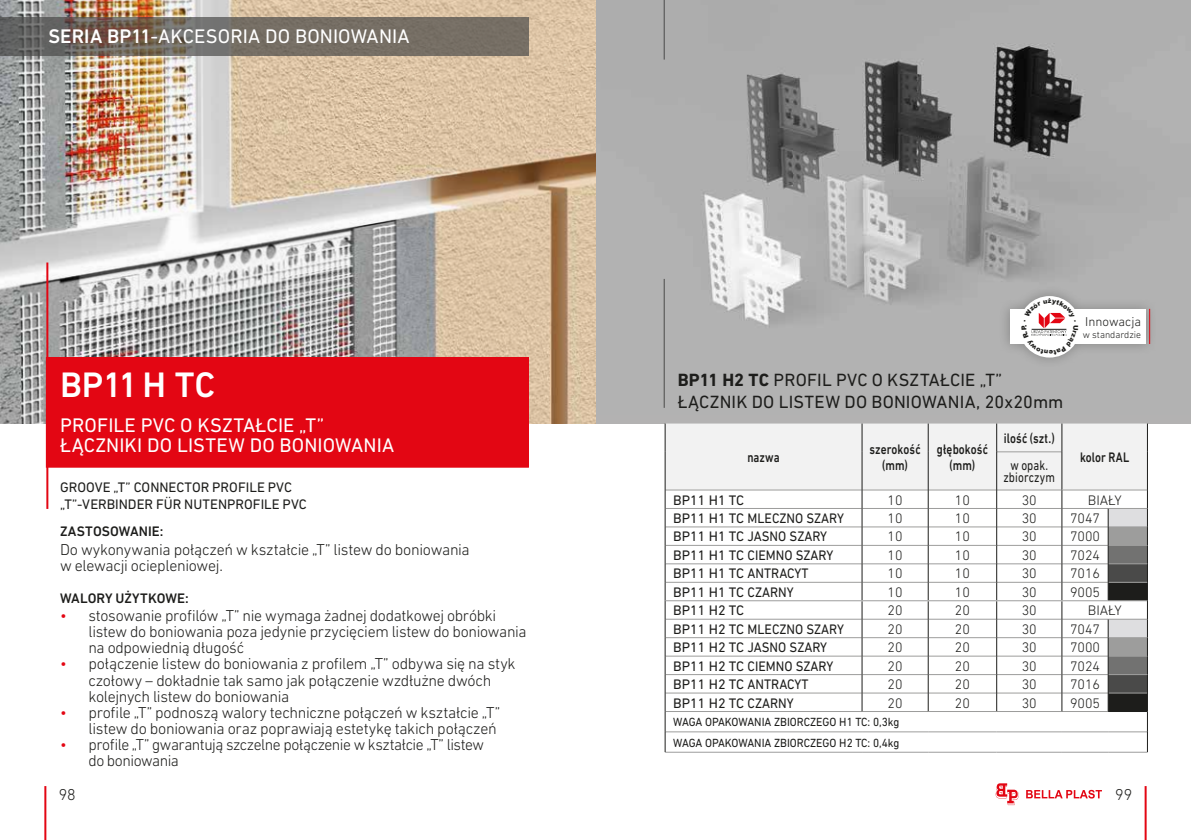
<style>
.page{position:relative;width:1191px;height:840px;background:#fff}
.page>*{position:absolute;margin:0;border:0;box-sizing:border-box;transform-origin:0 0}
.t1{font:500 36px "DIN Next LT Pro";color:#fff}
.t2{font:20px/20px "DIN Next LT Pro";letter-spacing:.005em;color:#fff}
.t3{font:18px/21.6px "DIN Next LT Pro";letter-spacing:.01em;color:#1d1d1b}
.t4{font:300 16px/16px "DIN Next LT Pro";letter-spacing:-.02em;color:#1d1d1b}
.t5{font:14px/16.8px "DIN Next LT Pro";color:#1d1d1b}
.t6{font:300 14px "DIN Next LT Pro";color:#1d1d1b}
.t7{font:500 14px/16.8px "DIN Next LT Pro";letter-spacing:.01em;color:#1d1d1b;text-align:center;scale:.81 1}
.t8{font:500 14px "DIN Next LT Pro";letter-spacing:.01em;color:#1d1d1b}
.t9{font:14px/12px "DIN Next LT Pro";color:#1d1d1b;text-align:center;scale:.81 1}
.t10{font:300 13px "DIN Next LT Pro";color:#1d1d1b}
.t11{font:12px/20.4px "DIN Next LT Pro";color:#1d1d1b;scale:.94 1}
.t12{font:300 9.8px "DIN Next LT Pro";color:#1d1d1b}
.s1{font-weight:500}
.s2{color:#e30613}
.s3{font-weight:700}
</style>
<div class="page">
<svg style="left:995px;top:783px;width:23px;height:21px"></svg>
<svg style="left:1026px;top:789px;width:76px;height:9px"></svg>
<hr style="left:44px;top:785px;width:2px;height:54px;background:#e30613">
<hr style="left:1144px;top:785px;width:2px;height:54px;background:#e30613">
<div style="left:595px;top:0;width:596px;height:423px;background:#b3b2b2"></div>
<img style="left:595px;top:0;width:488px;height:414px">
<hr style="left:663px;top:279px;width:1px;height:128px;background:#4a4a49">
<hr style="left:663px;top:0;width:1px;height:60px;background:#4a4a49">
<div style="left:998px;top:285px;width:159px;height:83px;background:#1d1d1b;opacity:.3"></div>
<div style="left:1010px;top:309px;width:135px;height:35px;background:#fff"></div>
<div style="left:1018px;top:296px;width:62px;height:61px;background:#fff;border-radius:50%"></div>
<hr style="left:1149px;top:309px;width:1px;height:35px;background:#e30613">
<img style="left:0;top:0;width:595px;height:423px">
<div style="left:46px;top:357px;width:482px;height:110px;background:#e30613"></div>
<svg style="left:0;top:17px;width:528px;height:38px;background:#716961"></svg>
<hr style="left:46px;top:262px;width:2px;height:246px;background:#e30613">
<hr style="left:665px;top:751px;width:197px;height:1px;background:#9d9d9c">
<hr style="left:862px;top:751px;width:66px;height:1px;background:#9d9d9c">
<hr style="left:928px;top:751px;width:68px;height:1px;background:#9d9d9c">
<hr style="left:996px;top:751px;width:66px;height:1px;background:#9d9d9c">
<hr style="left:1062px;top:751px;width:46px;height:1px;background:#9d9d9c">
<hr style="left:1108px;top:751px;width:39px;height:1px;background:#9d9d9c">
<svg style="left:665px;top:423px;width:483px;height:328px"></svg>
<hr style="left:1108px;top:710px;width:39px;height:1px;background:#1d1d1b">
<hr style="left:665px;top:600px;width:197px;height:1px;background:#9d9d9c">
<hr style="left:862px;top:600px;width:66px;height:1px;background:#9d9d9c">
<hr style="left:928px;top:600px;width:68px;height:1px;background:#9d9d9c">
<hr style="left:996px;top:600px;width:66px;height:1px;background:#9d9d9c">
<hr style="left:1062px;top:600px;width:46px;height:1px;background:#9d9d9c">
<hr style="left:1108px;top:600px;width:39px;height:1px;background:#9d9d9c">
<svg style="left:1021px;top:298px;width:57px;height:56px"></svg>
<p class="t2" style="left:48px;top:26px;width:363px"><span class="s1">SERIA BP11</span>-AKCESORIA DO BONIOWANIA</p>
<h1 class="t1" style="left:60px;top:364px;width:157px">BP11H TC</h1>
<p class="t2" style="left:60px;top:414px;width:336px">PROFILE PVC O KSZTAŁCIE „T”<br>ŁĄCZNIKI DO LISTEW DO BONIOWANIA</p>
<p class="t5" style="left:60px;top:478px;width:248px">GROOVE „T” CONNECTOR PROFILE PVC „T”-VERBINDER FÜR NUTENPROFILE PVC</p>
<p class="t8" style="left:60px;top:522px;width:105px">ZASTOSOWANIE:</p>
<p class="t4" style="left:60px;top:540px;width:411px">Do wykonywania połączeń w kształcie „T” listew do boniowania w elewacji ociepleniowej.</p>
<p class="t8" style="left:60px;top:589px;width:130px">WALORY UŻYTKOWE:</p>
<p class="t4" style="left:88px;top:607px;width:440px;text-indent:-28px"><span class="s2">•</span> stosowanie profilów „T” nie wymaga żadnej dodatkowej obróbki listew do boniowania poza jedynie przycięciem listew do boniowania na odpowiednią długość</p>
<p class="t4" style="left:88px;top:655px;width:428px;text-indent:-28px"><span class="s2">•</span> połączenie listew do boniowania z profilem „T” odbywa się na styk czołowy – dokładnie tak samo jak połączenie wzdłużne dwóch kolejnych listew do boniowania</p>
<p class="t4" style="left:60px;top:703px;width:441px;text-align:right"><span class="s2">•</span> profile „T” podnoszą walory techniczne połączeń w kształcie „T” listew do boniowania oraz poprawiają estetykę takich połączeń</p>
<p class="t4" style="left:88px;top:735px;width:397px;text-indent:-28px"><span class="s2">•</span> profile „T” gwarantują szczelne połączenie w kształcie „T” listew do boniowania</p>
<p class="t3" style="left:677px;top:369px;width:387px"><span class="s3">BP11 H2 TC</span> PROFIL PVC O KSZTAŁCIE „T”<br>ŁĄCZNIK DO LISTEW DO BONIOWANIA, 20x20mm</p>
<p class="t7" style="left:747px;top:448px;width:41px">nazwa</p>
<p class="t7" style="left:869px;top:440px;width:65px">szerokość (mm)</p>
<p class="t7" style="left:937px;top:440px;width:65px">głębokość (mm)</p>
<p class="t7" style="left:1004px;top:429px;width:64px">ilość (szt.)</p>
<p class="t9" style="left:1003px;top:459px;width:65px">w opak. zbiorczym</p>
<p class="t10" style="left:1085px;top:314px;width:58px">Innowacja</p>
<p class="t12" style="left:1082px;top:328px;width:60px">w standardzie</p>
<p class="t7" style="left:1080px;top:448px;width:62px">kolor RAL</p>
<p class="t5" style="left:673px;top:491px;width:72px">BP11 H1 TC</p>
<p class="t6" style="left:887px;top:491px;width:17px">10</p>
<p class="t6" style="left:955px;top:491px;width:17px">10</p>
<p class="t6" style="left:1021px;top:491px;width:17px">30</p>
<p class="t6" style="left:1087px;top:491px;width:35px">BIAŁY</p>
<p class="t5" style="left:673px;top:509px;width:172px">BP11 H1 TC MLECZNO SZARY</p>
<p class="t6" style="left:887px;top:510px;width:17px">10</p>
<p class="t6" style="left:955px;top:510px;width:17px">10</p>
<p class="t6" style="left:1021px;top:510px;width:17px">30</p>
<p class="t6" style="left:1070px;top:510px;width:32px">7047</p>
<p class="t5" style="left:673px;top:527px;width:155px">BP11 H1 TC JASNO SZARY</p>
<p class="t6" style="left:887px;top:528px;width:17px">10</p>
<p class="t6" style="left:955px;top:528px;width:17px">10</p>
<p class="t6" style="left:1021px;top:528px;width:17px">30</p>
<p class="t6" style="left:1070px;top:528px;width:32px">7000</p>
<p class="t5" style="left:673px;top:546px;width:162px">BP11 H1 TC CIEMNO SZARY</p>
<p class="t6" style="left:887px;top:546px;width:17px">10</p>
<p class="t6" style="left:955px;top:546px;width:17px">10</p>
<p class="t6" style="left:1021px;top:546px;width:17px">30</p>
<p class="t6" style="left:1070px;top:546px;width:32px">7024</p>
<p class="t5" style="left:673px;top:564px;width:137px">BP11 H1 TC ANTRACYT</p>
<p class="t6" style="left:887px;top:565px;width:17px">10</p>
<p class="t6" style="left:955px;top:565px;width:17px">10</p>
<p class="t6" style="left:1021px;top:565px;width:17px">30</p>
<p class="t6" style="left:1070px;top:565px;width:32px">7016</p>
<p class="t5" style="left:673px;top:583px;width:122px">BP11 H1 TC CZARNY</p>
<p class="t6" style="left:887px;top:583px;width:17px">10</p>
<p class="t6" style="left:955px;top:583px;width:17px">10</p>
<p class="t6" style="left:1021px;top:583px;width:17px">30</p>
<p class="t6" style="left:1070px;top:583px;width:32px">9005</p>
<p class="t5" style="left:673px;top:601px;width:72px">BP11 H2 TC</p>
<p class="t6" style="left:887px;top:602px;width:17px">20</p>
<p class="t6" style="left:955px;top:602px;width:17px">20</p>
<p class="t6" style="left:1021px;top:602px;width:17px">30</p>
<p class="t6" style="left:1087px;top:602px;width:35px">BIAŁY</p>
<p class="t5" style="left:673px;top:620px;width:172px">BP11 H2 TC MLECZNO SZARY</p>
<p class="t6" style="left:887px;top:620px;width:17px">20</p>
<p class="t6" style="left:955px;top:620px;width:17px">20</p>
<p class="t6" style="left:1021px;top:620px;width:17px">30</p>
<p class="t6" style="left:1070px;top:620px;width:32px">7047</p>
<p class="t5" style="left:673px;top:638px;width:155px">BP11 H2 TC JASNO SZARY</p>
<p class="t6" style="left:887px;top:639px;width:17px">20</p>
<p class="t6" style="left:955px;top:639px;width:17px">20</p>
<p class="t6" style="left:1021px;top:639px;width:17px">30</p>
<p class="t6" style="left:1070px;top:639px;width:32px">7000</p>
<p class="t5" style="left:673px;top:657px;width:162px">BP11 H2 TC CIEMNO SZARY</p>
<p class="t6" style="left:887px;top:657px;width:17px">20</p>
<p class="t6" style="left:955px;top:657px;width:17px">20</p>
<p class="t6" style="left:1021px;top:657px;width:17px">30</p>
<p class="t6" style="left:1070px;top:657px;width:32px">7024</p>
<p class="t5" style="left:673px;top:675px;width:137px">BP11 H2 TC ANTRACYT</p>
<p class="t6" style="left:887px;top:676px;width:17px">20</p>
<p class="t6" style="left:955px;top:676px;width:17px">20</p>
<p class="t6" style="left:1021px;top:676px;width:17px">30</p>
<p class="t6" style="left:1070px;top:676px;width:32px">7016</p>
<p class="t5" style="left:673px;top:693px;width:122px">BP11 H2 TC CZARNY</p>
<p class="t6" style="left:887px;top:694px;width:17px">20</p>
<p class="t6" style="left:955px;top:694px;width:17px">20</p>
<p class="t6" style="left:1021px;top:694px;width:17px">30</p>
<p class="t6" style="left:1070px;top:694px;width:32px">9005</p>
<p class="t11" style="left:673px;top:711px;width:242px">WAGA OPAKOWANIA ZBIORCZEGO H1 TC: 0,3kg<br>WAGA OPAKOWANIA ZBIORCZEGO H2 TC: 0,4kg</p>
<p class="t4" style="left:59px;top:785px;width:19px">98</p>
<p class="t4" style="left:1115px;top:785px;width:19px">99</p>
</div>
